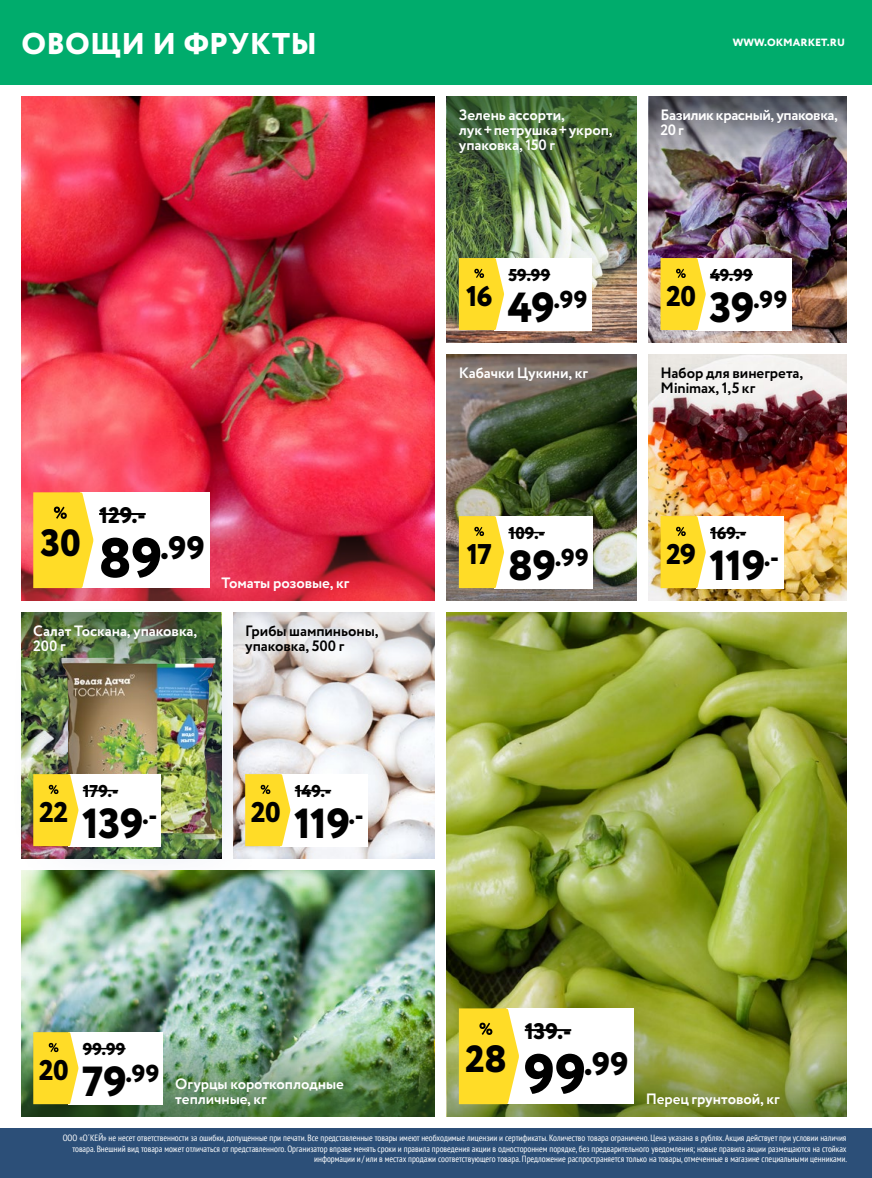
<style>
.page{position:relative;width:872px;height:1178px;background:#fff}
.page>*{position:absolute;margin:0;border:0;box-sizing:border-box;transform-origin:0 0}
.t1{font:800 42px "Circe";letter-spacing:-.01em;color:#000}
.t2{font:800 37.95px "Circe";color:#000}
.t3{font:800 32.4px "Circe";color:#000}
.t4{font:800 30px "Circe";letter-spacing:.015em;color:#fff}
.t5{font:800 28.5px "Circe";letter-spacing:-.015em;color:#000}
.t6{font:800 24.45px "Circe";letter-spacing:.015em;color:#000}
.t7{font:800 22.5px "Circe";letter-spacing:-.005em;color:#000}
.t8{font:800 17.1px "Circe";letter-spacing:.005em;color:#000}
.t9{font:700 15px/15px "Circe";letter-spacing:-.005em;color:#fff}
.t10{font:700 15px/15px "Circe";letter-spacing:-.005em;color:#000}
.t11{font:700 15px/15px "Circe";letter-spacing:-.025em;color:#fff}
.t12{font:800 10.5px "Circe";letter-spacing:.01em;color:#fff}
.t13{font:condensed 9px/10.5px "PT Sans";color:#fff;text-align:right}
.s1{font-size:55.5px}
.s2{font-size:42px}
</style>
<div class="page">
<img style="left:21px;top:870px;width:414px;height:150px">
<img style="left:447px;top:612px;width:399px;height:408px">
<img style="left:21px;top:96px;width:414px;height:408px">
<img style="left:648px;top:354px;width:198px;height:246px">
<img style="left:447px;top:354px;width:189px;height:246px">
<img style="left:271px;top:708px;width:164px;height:150px">
<img style="left:648px;top:174px;width:198px;height:168px">
<img style="left:447px;top:175px;width:189px;height:167px">
<img style="left:21px;top:1020px;width:414px;height:96px">
<svg style="left:447px;top:1020px;width:399px;height:96px;background:#85943d"></svg>
<svg style="left:21px;top:504px;width:414px;height:96px;background:#d42e4a"></svg>
<svg style="left:447px;top:96px;width:189px;height:79px;background:#486a37"></svg>
<div style="left:7px;top:600px;width:264px;height:295px;background:#4262ae;opacity:.3"></div>
<img style="left:61px;top:658px;width:154px;height:181px">
<svg style="left:233px;top:612px;width:202px;height:96px"></svg>
<img style="left:648px;top:96px;width:198px;height:78px">
<div style="left:0;top:1128px;width:872px;height:50px;background:#2c4f78"></div>
<div style="left:506px;top:1008px;width:128px;height:96px;background:#fff"></div>
<hr style="left:525px;top:1029px;width:46px;height:2px;background:#000">
<svg style="left:459px;top:1008px;width:60px;height:96px;background:#fbdb3a"></svg>
<div style="left:80px;top:492px;width:129px;height:96px;background:#fff"></div>
<hr style="left:99px;top:513px;width:47px;height:2px;background:#000">
<svg style="left:33px;top:492px;width:60px;height:96px;background:#fbdb39"></svg>
<div style="left:280px;top:774px;width:88px;height:72px;background:#fff"></div>
<hr style="left:295px;top:790px;width:36px;height:1px;background:#000">
<svg style="left:245px;top:774px;width:45px;height:72px;background:#fbdb39"></svg>
<div style="left:494px;top:516px;width:98px;height:72px;background:#fff"></div>
<hr style="left:508px;top:532px;width:37px;height:1px;background:#000">
<svg style="left:459px;top:516px;width:45px;height:72px;background:#fbdc3a"></svg>
<div style="left:696px;top:516px;width:87px;height:72px;background:#fff"></div>
<hr style="left:710px;top:532px;width:36px;height:1px;background:#000">
<svg style="left:660px;top:516px;width:46px;height:72px;background:#fbdb3b"></svg>
<div style="left:69px;top:1032px;width:94px;height:72px;background:#fff"></div>
<hr style="left:83px;top:1048px;width:43px;height:1px;background:#000">
<svg style="left:33px;top:1032px;width:45px;height:72px;background:#fadb38"></svg>
<div style="left:69px;top:774px;width:92px;height:72px;background:#fff"></div>
<hr style="left:83px;top:790px;width:35px;height:1px;background:#000">
<svg style="left:33px;top:774px;width:45px;height:72px;background:#fada38"></svg>
<div style="left:696px;top:258px;width:95px;height:72px;background:#fff"></div>
<hr style="left:710px;top:274px;width:43px;height:1px;background:#000">
<svg style="left:660px;top:258px;width:46px;height:72px;background:#fadb3c"></svg>
<div style="left:494px;top:258px;width:97px;height:72px;background:#fff"></div>
<hr style="left:508px;top:274px;width:42px;height:1px;background:#000">
<svg style="left:459px;top:258px;width:45px;height:72px;background:#fbdc39"></svg>
<div style="left:0;top:0;width:872px;height:84px;background:#00ac6c"></div>
<h3 class="t4" style="left:21px;top:23px;width:297px">ОВОЩИ И ФРУКТЫ</h3>
<p class="t12" style="left:733px;top:35px;width:113px">WWW.OKMARKET.RU</p>
<h2 class="t2" style="left:41px;top:517px;width:42px">30</h2>
<h3 class="t7" style="left:99px;top:500px;width:48px">129.-</h3>
<h3 class="t3" style="left:98px;top:526px;width:108px"><span class="s1">89</span>.99</h3>
<h3 class="t9" style="left:33px;top:624px;width:165px">Салат Тоскана, упаковка,<br>200 г</h3>
<h3 class="t9" style="left:221px;top:576px;width:129px">Томаты розовые, кг</h3>
<h3 class="t10" style="left:245px;top:624px;width:135px">Грибы шампиньоны, упаковка, 500 г</h3>
<h3 class="t5" style="left:39px;top:793px;width:31px">22</h3>
<h3 class="t8" style="left:83px;top:780px;width:37px">179.-</h3>
<h1 class="t1" style="left:82px;top:795px;width:77px">139<sup>.-</sup></h1>
<h3 class="t5" style="left:251px;top:793px;width:31px">20</h3>
<h3 class="t8" style="left:295px;top:780px;width:38px">149.-</h3>
<h1 class="t1" style="left:294px;top:795px;width:71px">119<sup>.-</sup></h1>
<h3 class="t8" style="left:83px;top:1038px;width:44px">99.99</h3>
<h3 class="t5" style="left:39px;top:1051px;width:31px">20</h3>
<h3 class="t6" style="left:82px;top:1057px;width:79px"><span class="s2">79</span>.99</h3>
<h3 class="t9" style="left:175px;top:1077px;width:170px">Огурцы короткоплодные тепличные, кг</h3>
<h3 class="t9" style="left:459px;top:108px;width:155px">Зелень ассорти, лук+петрушка+укроп, упаковка, 150 г</h3>
<h3 class="t11" style="left:660px;top:108px;width:179px">Базилик красный, упаковка,<br>20 г</h3>
<h3 class="t8" style="left:508px;top:264px;width:43px">59.99</h3>
<h3 class="t8" style="left:710px;top:264px;width:44px">49.99</h3>
<h3 class="t5" style="left:466px;top:277px;width:28px">16</h3>
<h3 class="t6" style="left:508px;top:283px;width:81px"><span class="s2">49</span>.99</h3>
<h3 class="t5" style="left:666px;top:277px;width:31px">20</h3>
<h3 class="t6" style="left:709px;top:283px;width:79px"><span class="s2">39</span>.99</h3>
<h3 class="t9" style="left:459px;top:366px;width:131px">Кабачки Цукини, кг</h3>
<h3 class="t10" style="left:660px;top:366px;width:144px">Набор для винегрета,<br>Minimax, 1,5 кг</h3>
<h3 class="t5" style="left:467px;top:535px;width:27px">17</h3>
<h3 class="t8" style="left:508px;top:522px;width:38px">109.-</h3>
<h3 class="t6" style="left:508px;top:541px;width:82px"><span class="s2">89</span>.99</h3>
<h3 class="t5" style="left:666px;top:535px;width:32px">29</h3>
<h3 class="t8" style="left:710px;top:522px;width:38px">169.-</h3>
<h1 class="t1" style="left:709px;top:537px;width:71px">119<sup>.-</sup></h1>
<h2 class="t2" style="left:465px;top:1033px;width:43px">28</h2>
<h3 class="t7" style="left:525px;top:1016px;width:48px">139.-</h3>
<h3 class="t3" style="left:524px;top:1042px;width:106px"><span class="s1">99</span>.99</h3>
<h3 class="t9" style="left:646px;top:1092px;width:135px">Перец грунтовой, кг</h3>
<p class="t13" style="left:63px;top:1132px;width:786px">ООО «О´КЕЙ» не несет ответственности за ошибки, допущенные при печати. Все представленные товары имеют необходимые лицензии и сертификаты. Количество товара ограничено. Цена указана в рублях. Акция действует при условии наличия товара. Внешний вид товара может отличаться от представленного. Организатор вправе менять сроки и правила проведения акции в одностороннем порядке, без предварительного уведомления; новые правила акции размещаются на стойках информации и / или в местах продажи соответствующего товара. Предложение распространяется только на товары, отмеченные в магазине специальными ценниками.</p>
</div>
